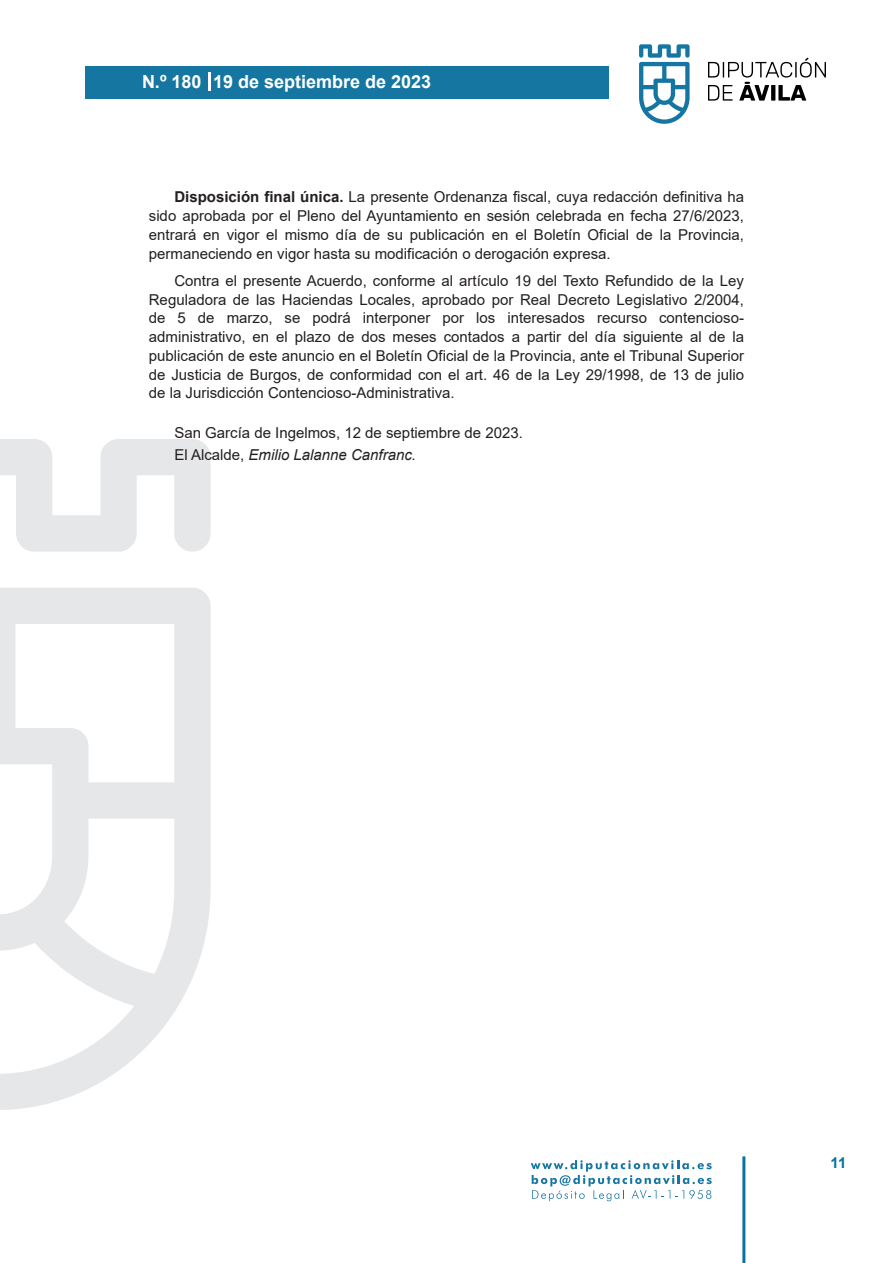
<style>
.page{position:relative;width:893px;height:1263px;background:#fff}
.page>*{position:absolute;margin:0;border:0;box-sizing:border-box;transform-origin:0 0}
.t1{font:700 18px "Arial";color:#fff}
.texto_normal{font:15px/18.8px "Arial";color:#231f20;text-align:justify}
.fecha{font:15px "Arial";color:#231f20}
.firma{font:italic 15px "Arial";color:#231f20}
.t2{font:700 15px "Arial";color:#04739f}
.s1{font-weight:700}
.s2{font-style:normal}
</style>
<div class="page">
<svg style="left:531px;top:1160px;width:181px;height:41px"></svg>
<div style="left:85px;top:66px;width:523px;height:33px;background:#1676a2"></div>
<svg style="left:639px;top:44px;width:51px;height:80px"></svg>
<svg style="left:708px;top:58px;width:118px;height:43px"></svg>
<hr style="left:742px;top:1156px;width:3px;height:107px;background:#04739f">
<svg style="left:208px;top:72px;width:2px;height:18px"></svg>
<svg style="left:0;top:439px;width:211px;height:671px"></svg>
<p class="t1" style="left:142px;top:69px;width:291px">N.º 180 19 de septiembre de 2023</p>
<p class="texto_normal" style="left:149px;top:188px;width:597px;text-indent:26px"><span class="s1">Disposición final única.</span> La presente Ordenanza fiscal, cuya redacción definitiva ha sido aprobada por el Pleno del Ayuntamiento en sesión celebrada en fecha 27/6/2023, entrará en vigor el mismo día de su publicación en el Boletín Oficial de la Provincia, permaneciendo en vigor hasta su modificación o derogación expresa.</p>
<p class="texto_normal" style="left:149px;top:271px;width:597px;text-indent:26px">Contra el presente Acuerdo, conforme al artículo 19 del Texto Refundido de la Ley Reguladora de las Haciendas Locales, aprobado por Real Decreto Legislativo 2/2004, de 5 de marzo, se podrá interponer por los interesados recurso contencioso&shy;administrativo, en el plazo de dos meses contados a partir del día siguiente al de la publicación de este anuncio en el Boletín Oficial de la Provincia, ante el Tribunal Superior de Justicia de Burgos, de conformidad con el art. 46 de la Ley 29/1998, de 13 de julio de la Jurisdicción Contencioso-Administrativa.</p>
<p class="fecha" style="left:174px;top:422px;width:350px">San García de Ingelmos, 12 de septiembre de 2023.</p>
<p class="firma" style="left:174px;top:445px;width:243px"><span class="s2">El Alcalde,</span> Emilio Lalanne Canfranc.</p>
<p class="t2" style="left:831px;top:1152px;width:17px">11</p>
</div>
